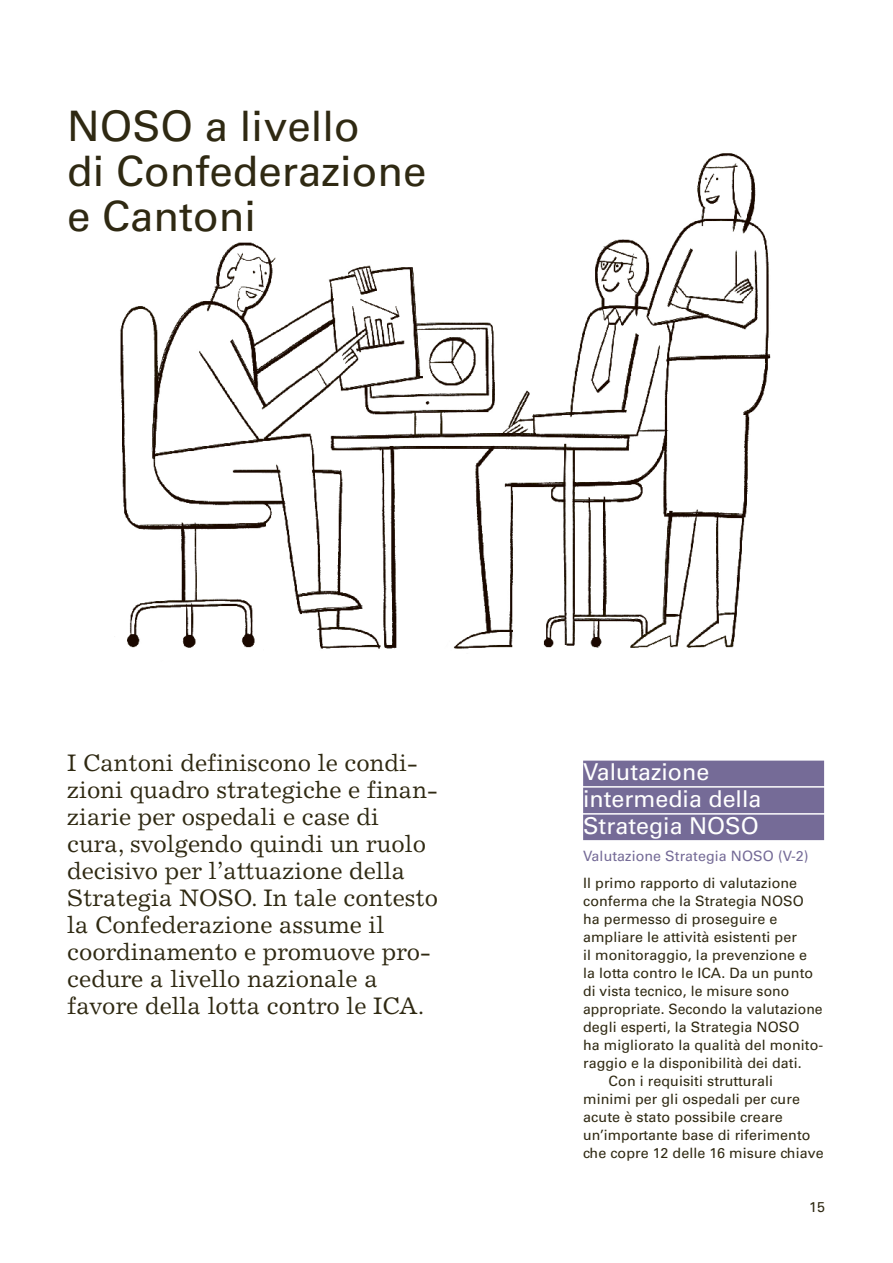
<style>
.page{position:relative;width:893px;height:1263px;background:#fff}
.page>*{position:absolute;margin:0;border:0;box-sizing:border-box;transform-origin:0 0}
.t1{font:42px/45px "Univers LT Std";color:#2f2912}
.t2{font:24px/27px "Excelsior LT Std";color:#2f2912}
.t3{font:23.25px/27px "Univers LT Std";color:#fff}
.t4{font:14.25px "Univers LT Std";letter-spacing:.005em;color:#2f2912}
.t5{font:14.25px "Univers LT Std";letter-spacing:.005em;color:#756b97}
</style>
<div class="page">
<img style="left:120px;top:153px;width:651px;height:496px">
<div style="left:583px;top:761px;width:241px;height:25px;background:#756b97"></div>
<div style="left:583px;top:788px;width:241px;height:25px;background:#756b97"></div>
<div style="left:583px;top:815px;width:241px;height:25px;background:#756b97"></div>
<h1 class="t1" style="left:67px;top:104px;width:361px">NOSO a livello<br>di Confederazione e Cantoni</h1>
<p class="t2" style="left:67px;top:749px;width:372px">I Cantoni definiscono le condi&shy;zioni quadro strategiche e finan&shy;ziarie per ospedali e case di cura, svolgendo quindi un ruolo decisivo per l’attuazione della<br>Strategia NOSO. In tale contesto la Confederazione assume il coordinamento e promuove pro&shy;cedure a livello nazionale a favore della lotta contro le ICA.</p>
<h3 class="t3" style="left:583px;top:758px;width:180px">Valutazione intermedia della<br>Strategia NOSO</h3>
<p class="t5" style="left:583px;top:848px;width:227px">Valutazione Strategia NOSO (V-2)</p>
<p class="t4" style="left:583px;top:875px;width:216px">Il primo rapporto di valutazione</p>
<p class="t4" style="left:583px;top:893px;width:222px">conferma che la Strategia NOSO</p>
<p class="t4" style="left:583px;top:911px;width:196px">ha permesso di proseguire e</p>
<p class="t4" style="left:583px;top:929px;width:215px">ampliare le attività esistenti per</p>
<p class="t4" style="left:583px;top:947px;width:225px">il monitoraggio, la prevenzione e</p>
<p class="t4" style="left:583px;top:965px;width:232px">la lotta contro le ICA. Da un punto</p>
<p class="t4" style="left:583px;top:983px;width:208px">di vista tecnico, le misure sono</p>
<p class="t4" style="left:583px;top:1001px;width:241px">appropriate. Secondo la valutazione</p>
<p class="t4" style="left:583px;top:1019px;width:218px">degli esperti, la Strategia NOSO</p>
<p class="t4" style="left:583px;top:1037px;width:242px">ha migliorato la qualità del monito-</p>
<p class="t4" style="left:583px;top:1055px;width:220px">raggio e la disponibilità dei dati.</p>
<p class="t4" style="left:609px;top:1073px;width:166px">Con i requisiti strutturali</p>
<p class="t4" style="left:583px;top:1091px;width:218px">minimi per gli ospedali per cure</p>
<p class="t4" style="left:583px;top:1109px;width:201px">acute è stato possibile creare</p>
<p class="t4" style="left:583px;top:1127px;width:229px">un’importante base di riferimento</p>
<p class="t4" style="left:583px;top:1145px;width:242px">che copre 12 delle 16 misure chiave</p>
<p class="t4" style="left:809px;top:1199px;width:17px">15</p>
</div>
